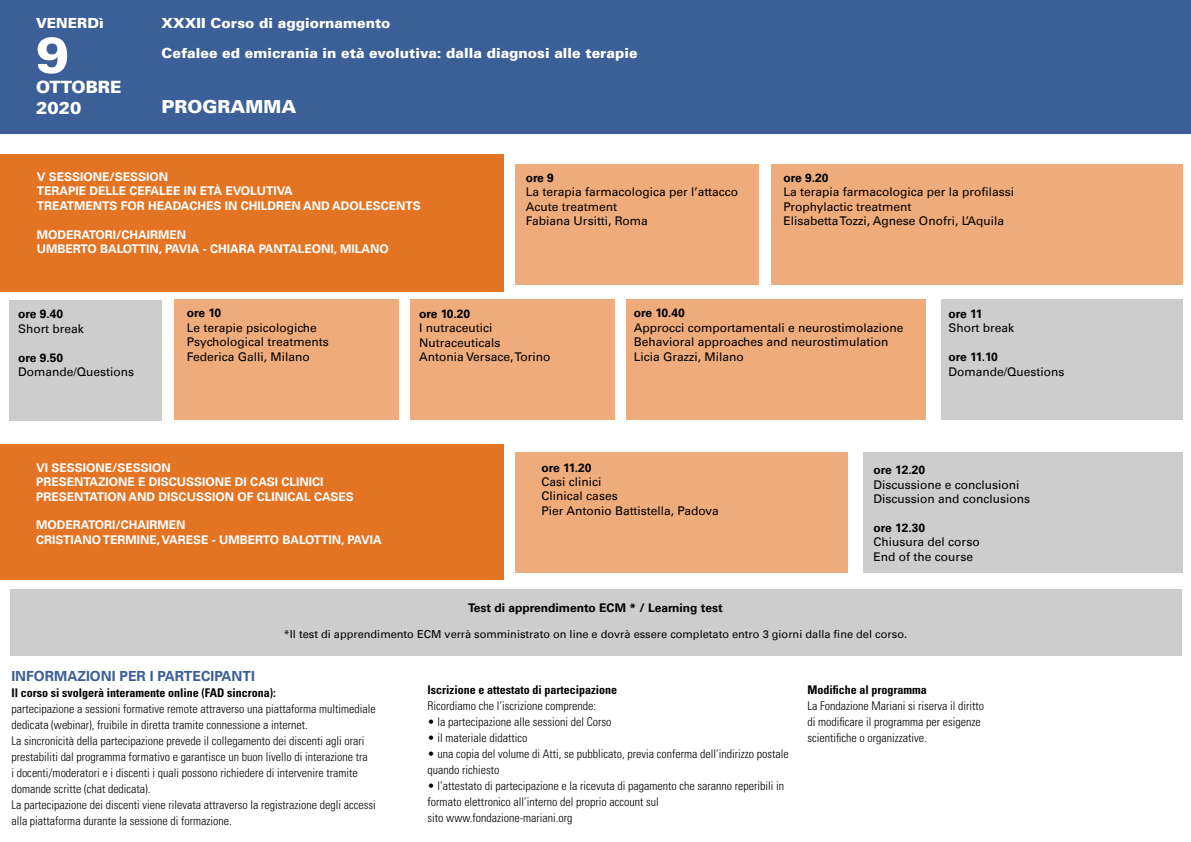
<style>
.page{position:relative;width:1191px;height:842px;background:#fff}
.page>*{position:absolute;margin:0;border:0;box-sizing:border-box;transform-origin:0 0}
.t1{font:900 50px "Univers LT Std";color:#fff}
.t2{font:900 18px "Univers LT Std";color:#fff}
.t3{font:900 17px/20.4px "Univers LT Std";color:#fff}
.t4{font:900 14px/30px "Univers LT Std";color:#fff}
.t5{font:700 14px "Univers LT Std";color:#3c5f97}
.t6{font:300 condensed 12px/16px "Univers LT Std";color:#000}
.t7{font:12px/14.4px "Univers LT Std";color:#000}
.t8{font:700 12px/14.4px "Univers LT Std";color:#fff}
.t9{font:700 12px "Univers LT Std";color:#000}
.t10{font:700 condensed 12px "Univers LT Std";color:#000}
.t11{font:11px "Univers LT Std";color:#000}
</style>
<div class="page">
<div style="left:1px;top:154px;width:503px;height:138px;background:#e37424"></div>
<div style="left:515px;top:164px;width:244px;height:121px;background:#eeab7b"></div>
<div style="left:10px;top:300px;width:152px;height:121px;background:#cdcdcd"></div>
<div style="left:771px;top:164px;width:411px;height:121px;background:#eeab7b"></div>
<div style="left:174px;top:299px;width:224px;height:120px;background:#eeab7b"></div>
<div style="left:410px;top:299px;width:204px;height:121px;background:#eeab7b"></div>
<div style="left:940px;top:299px;width:242px;height:121px;background:#cdcdcd"></div>
<div style="left:626px;top:299px;width:299px;height:120px;background:#eeab7b"></div>
<div style="left:515px;top:452px;width:333px;height:121px;background:#eeab7b"></div>
<div style="left:10px;top:590px;width:1171px;height:66px;background:#cdcdcd"></div>
<div style="left:863px;top:452px;width:319px;height:121px;background:#cdcdcd"></div>
<div style="left:0;top:444px;width:503px;height:136px;background:#e37424"></div>
<div style="left:0;top:0;width:1191px;height:133px;background:#3c5f97"></div>
<p class="t4" style="left:36px;top:8px;width:69px">VENERDì</p>
<h1 class="t1" style="left:36px;top:24px;width:35px">9</h1>
<h3 class="t3" style="left:36px;top:77px;width:87px">OTTOBRE<br>2020</h3>
<p class="t4" style="left:162px;top:8px;width:477px">XXXII Corso di aggiornamento<br>Cefalee ed emicrania in età evolutiva: dalla diagnosi alle terapie</p>
<h2 class="t2" style="left:162px;top:95px;width:136px">PROGRAMMA</h2>
<p class="t8" style="left:37px;top:170px;width:386px">V SESSIONE/SESSION<br>TERAPIE DELLE CEFALEE IN ETÀ EVOLUTIVA<br>TREATMENTS FOR HEADACHES IN CHILDREN AND ADOLESCENTS</p>
<p class="t8" style="left:37px;top:227px;width:353px">MODERATORI/CHAIRMEN<br>UMBERTO BALOTTIN, PAVIA - CHIARA PANTALEONI, MILANO</p>
<p class="t9" style="left:525px;top:171px;width:30px">ORE 9</p>
<p class="t7" style="left:525px;top:185px;width:214px">La terapia farmacologica per l’attacco<br>Acute treatment<br>Fabiana Ursitti, Roma</p>
<p class="t9" style="left:783px;top:171px;width:46px">ORE 9.20</p>
<p class="t7" style="left:783px;top:185px;width:232px">La terapia farmacologica per la profilassi<br>Prophylactic treatment<br>Elisabetta Tozzi, Agnese Onofri, L’Aquila</p>
<p class="t9" style="left:18px;top:307px;width:46px">ORE 9.40</p>
<p class="t7" style="left:18px;top:321px;width:67px">Short break</p>
<p class="t9" style="left:18px;top:350px;width:46px">ORE 9.50</p>
<p class="t7" style="left:18px;top:365px;width:118px">Domande/Questions</p>
<p class="t9" style="left:187px;top:306px;width:36px">ORE 10</p>
<p class="t7" style="left:187px;top:320px;width:144px">Le terapie psicologiche<br>Psychological treatments<br>Federica Galli, Milano</p>
<p class="t8" style="left:36px;top:460px;width:319px">VI SESSIONE/SESSION<br>PRESENTAZIONE E DISCUSSIONE DI CASI CLINICI<br>PRESENTATION AND DISCUSSION OF CLINICAL CASES</p>
<p class="t8" style="left:36px;top:518px;width:347px">MODERATORI/CHAIRMEN<br>CRISTIANO TERMINE, VARESE - UMBERTO BALOTTIN, PAVIA</p>
<p class="t9" style="left:419px;top:307px;width:52px">ORE 10.20</p>
<p class="t7" style="left:419px;top:321px;width:133px">I nutraceutici<br>Nutraceuticals<br>Antonia Versace, Torino</p>
<p class="t9" style="left:634px;top:306px;width:52px">ORE 10.40</p>
<p class="t7" style="left:634px;top:320px;width:271px">Approcci comportamentali e neurostimolazione<br>Behavioral approaches and neurostimulation<br>Licia Grazzi, Milano</p>
<p class="t9" style="left:948px;top:307px;width:35px">ORE 11</p>
<p class="t7" style="left:948px;top:321px;width:67px">Short break</p>
<p class="t9" style="left:948px;top:350px;width:51px">ORE 11.10</p>
<p class="t7" style="left:948px;top:364px;width:118px">Domande/Questions</p>
<p class="t9" style="left:541px;top:460px;width:51px">ORE 11.20</p>
<p class="t7" style="left:541px;top:475px;width:179px">Casi clinici<br>Clinical cases<br>Pier Antonio Battistella, Padova</p>
<p class="t9" style="left:873px;top:463px;width:53px">ORE 12.20</p>
<p class="t7" style="left:873px;top:477px;width:158px">Discussione e conclusioni<br>Discussion and conclusions</p>
<p class="t9" style="left:873px;top:521px;width:53px">ORE 12.30</p>
<p class="t7" style="left:873px;top:535px;width:108px">Chiusura del corso<br>End of the course</p>
<p class="t9" style="left:468px;top:600px;width:256px">TEST DI APPRENDIMENTO ECM * / LEARNING TEST</p>
<p class="t11" style="left:284px;top:627px;width:625px">*Il test di apprendimento ECM verrà somministrato on line e dovrà essere completato entro 3 giorni dalla fine del corso.</p>
<p class="t5" style="left:11px;top:667px;width:245px">INFORMAZIONI PER I PARTECIPANTI</p>
<p class="t10" style="left:11px;top:685px;width:266px">Il corso si svolgerà interamente online (FAD sincrona):</p>
<p class="t6" style="left:11px;top:700px;width:366px">partecipazione a sessioni formative remote attraverso una piattaforma multimediale dedicata (webinar), fruibile in diretta tramite connessione a internet.<br>La sincronicità della partecipazione prevede il collegamento dei discenti agli orari prestabiliti dal programma formativo e garantisce un buon livello di interazione tra<br>i docenti/moderatori e i discenti i quali possono richiedere di intervenire tramite domande scritte (chat dedicata).<br>La partecipazione dei discenti viene rilevata attraverso la registrazione degli accessi alla piattaforma durante la sessione di formazione.</p>
<p class="t10" style="left:427px;top:682px;width:191px">Iscrizione e attestato di partecipazione</p>
<p class="t6" style="left:427px;top:698px;width:170px">Ricordiamo che l’iscrizione comprende:</p>
<p class="t6" style="left:427px;top:714px;width:185px">• la partecipazione alle sessioni del Corso</p>
<p class="t6" style="left:427px;top:730px;width:101px">• il materiale didattico</p>
<p class="t6" style="left:427px;top:746px;width:363px">• una copia del volume di Atti, se pubblicato, previa conferma dell’indirizzo postale quando richiesto</p>
<p class="t6" style="left:427px;top:778px;width:358px">• l’attestato di partecipazione e la ricevuta di pagamento che saranno reperibili in formato elettronico all’interno del proprio account sul<br>sito www.fondazione-mariani.org</p>
<p class="t10" style="left:807px;top:682px;width:121px">Modifiche al programma</p>
<p class="t6" style="left:807px;top:698px;width:178px">La Fondazione Mariani si riserva il diritto di modificare il programma per esigenze scientifiche o organizzative.</p>
</div>
